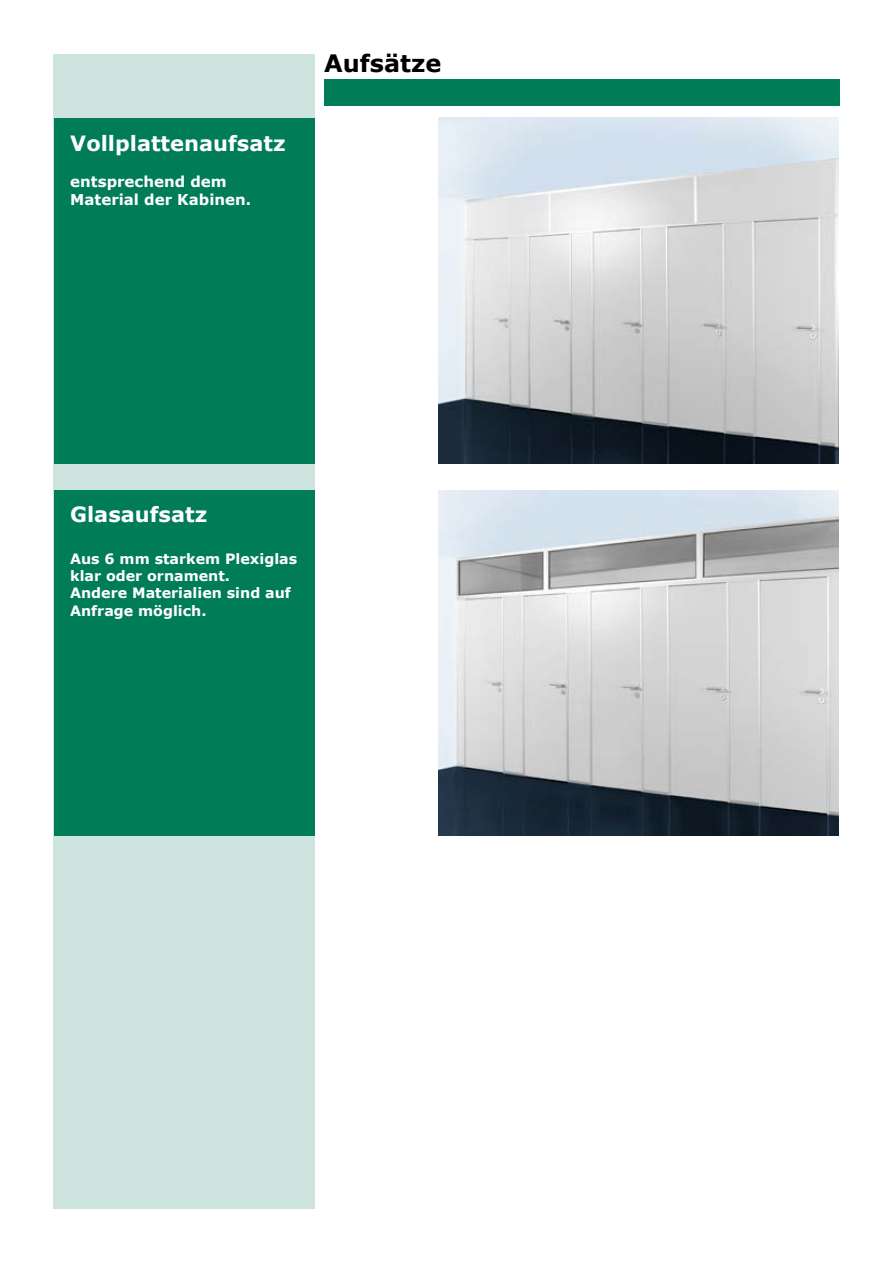
<style>
.page{position:relative;width:893px;height:1263px;background:#fff}
.page>*{position:absolute;margin:0;border:0;box-sizing:border-box;transform-origin:0 0}
.t1{font:700 24px "Verdana";color:#000}
.t2{font:700 21px "Verdana";color:#fff}
.t3{font:700 15px/18px "Verdana";color:#fff}
.t4{font:700 14.25px/17.1px "Verdana";color:#fff}
</style>
<div class="page">
<img style="left:438px;top:118px;width:400px;height:345px">
<div style="left:324px;top:79px;width:515px;height:26px;background:#007c57"></div>
<div style="left:54px;top:54px;width:261px;height:1155px;background:#cde5de"></div>
<div style="left:54px;top:118px;width:261px;height:345px;background:#007c57"></div>
<img style="left:438px;top:490px;width:400px;height:346px">
<div style="left:54px;top:490px;width:260px;height:346px;background:#007c57"></div>
<h2 class="t2" style="left:70px;top:130px;width:217px">Vollplattenaufsatz</h2>
<p class="t3" style="left:70px;top:172px;width:182px">entsprechend dem<br>Material der Kabinen.</p>
<h1 class="t1" style="left:324px;top:48px;width:119px">Aufsätze</h1>
<h2 class="t2" style="left:70px;top:501px;width:139px">Glasaufsatz</h2>
<p class="t4" style="left:70px;top:550px;width:229px">Aus 6 mm starkem Plexiglas klar oder ornament.<br>Andere Materialien sind auf<br>Anfrage möglich.</p>
</div>
